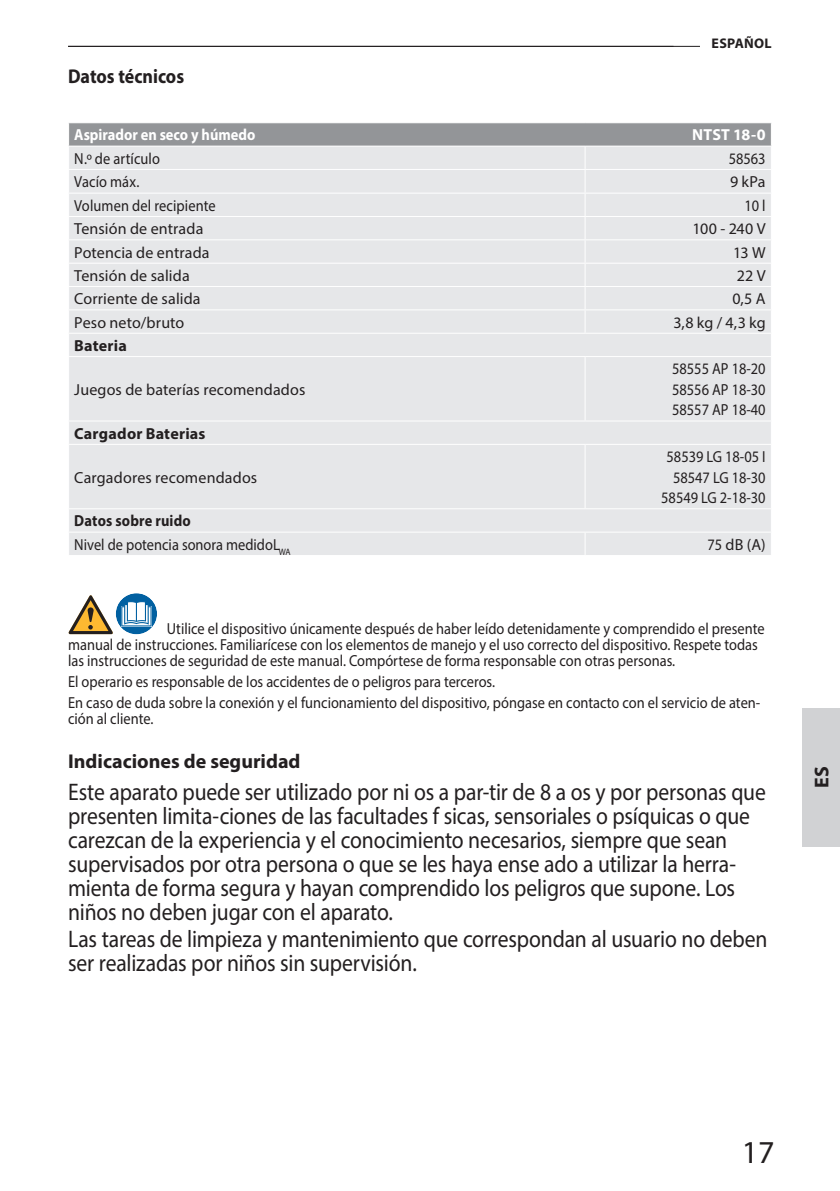
<style>
.page{position:relative;width:840px;height:1191px;background:#fff}
.page>*{position:absolute;margin:0;border:0;box-sizing:border-box;transform-origin:0 0}
.t1{font:32px "Myriad Pro";color:#231f20}
.t2{font:24px/24px "Myriad Pro";letter-spacing:-.005em;color:#231f20;scale:.9 1}
.t3{font:700 20px "Myriad Pro";color:#231f20}
.t4{font:700 20px "Myriad Pro";color:#231f20;scale:.9 1}
.t5{font:16px/20.6px "Myriad Pro";color:#231f20;scale:.9 1}
.t6{font:16px "Myriad Pro";color:#231f20}
.t7{font:700 16px "Myriad Pro";letter-spacing:.015em;color:#231f20}
.t8{font:700 16px "Myriad Pro";color:#fff;scale:.9 1}
.t9{font:700 16px "Myriad Pro";color:#fff}
.t10{font:700 14px "Myriad Pro";letter-spacing:.02em;color:#231f20}
.s1{font-weight:700}
</style>
<div class="page">
<hr style="left:68px;top:46px;width:703px;height:1px;background:#231f20">
<hr style="left:839px;top:708px;width:1px;height:138px;background:#d1d2d4">
<div style="left:801px;top:708px;width:38px;height:138px;background:#d1d2d4"></div>
<div style="left:69px;top:357px;width:701px;height:198px;background:#e6e7e9"></div>
<svg style="left:68px;top:123px;width:703px;height:233px;background:#dfe0e2"></svg>
<hr style="left:584px;top:357px;width:1px;height:63px;background:#fff">
<hr style="left:68px;top:420px;width:516px;height:1px;background:#fff">
<hr style="left:584px;top:420px;width:187px;height:1px;background:#fff">
<svg style="left:770px;top:421px;width:1px;height:23px"></svg>
<hr style="left:68px;top:444px;width:516px;height:1px;background:#fff">
<hr style="left:584px;top:444px;width:187px;height:1px;background:#fff">
<hr style="left:584px;top:445px;width:1px;height:63px;background:#fff">
<hr style="left:68px;top:508px;width:516px;height:1px;background:#fff">
<hr style="left:584px;top:508px;width:187px;height:1px;background:#fff">
<hr style="left:68px;top:531px;width:516px;height:1px;background:#fff">
<hr style="left:584px;top:531px;width:187px;height:1px;background:#fff">
<svg style="left:584px;top:532px;width:1px;height:23px"></svg>
<svg style="left:770px;top:509px;width:1px;height:46px"></svg>
<div style="left:116px;top:593px;width:41px;height:41px;background:#0160a1;border-radius:50%"></div>
<svg style="left:121px;top:601px;width:30px;height:25px"></svg>
<svg style="left:69px;top:595px;width:44px;height:39px"></svg>
<div style="left:700px;top:26px;width:82px;height:36px;background:#fff"></div>
<p class="t4" style="left:68px;top:63px;width:130px">Datos técnicos</p>
<p class="t10" style="left:711px;top:34px;width:62px">ESPAÑOL</p>
<p class="t8" style="left:74px;top:125px;width:203px">Aspirador en seco y húmedo</p>
<p class="t9" style="left:691px;top:125px;width:75px">NTST 18-0</p>
<p class="t5" style="left:74px;top:148px;width:97px">N.º de artículo</p>
<p class="t5" style="left:728px;top:148px;width:43px">58563</p>
<p class="t5" style="left:74px;top:171px;width:74px">Vacío máx.</p>
<p class="t6" style="left:729px;top:172px;width:37px">9 kPa</p>
<p class="t5" style="left:74px;top:195px;width:159px">Volumen del recipiente</p>
<p class="t5" style="left:744px;top:195px;width:25px">10 l</p>
<p class="t6" style="left:74px;top:219px;width:130px">Tensión de entrada</p>
<p class="t6" style="left:692px;top:219px;width:75px">100 - 240 V</p>
<p class="t6" style="left:74px;top:242px;width:137px">Potencia de entrada</p>
<p class="t6" style="left:732px;top:242px;width:34px">13 W</p>
<p class="t6" style="left:74px;top:266px;width:117px">Tensión de salida</p>
<p class="t6" style="left:736px;top:266px;width:30px">22 V</p>
<p class="t6" style="left:74px;top:289px;width:128px">Corriente de salida</p>
<p class="t6" style="left:732px;top:289px;width:35px">0,5 A</p>
<p class="t6" style="left:74px;top:312px;width:112px">Peso neto/bruto</p>
<p class="t6" style="left:673px;top:312px;width:94px">3,8 kg / 4,3 kg</p>
<p class="t7" style="left:74px;top:335px;width:54px">Bateria</p>
<p class="t6" style="left:74px;top:379px;width:232px">Juegos de baterías recomendados</p>
<p class="t5" style="left:671px;top:358px;width:105px;text-align:justify">58555 AP 18-20<br>58556 AP 18-30<br>58557 AP 18-40</p>
<p class="t7" style="left:74px;top:423px;width:133px">Cargador Baterias</p>
<p class="t6" style="left:74px;top:467px;width:184px">Cargadores recomendados</p>
<p class="t5" style="left:74px;top:509px;width:242px;line-height:23.4px"><span class="s1">Datos sobre ruido<br></span>Nivel de potencia sonora medidoL<sub>WA</sub></p>
<p class="t5" style="left:661px;top:446px;width:117px;text-align:right">58539 LG 18-05 I<br>58547 LG 18-30<br>58549 LG 2-18-30</p>
<p class="t5" style="left:707px;top:534px;width:66px">75 dB (A)</p>
<p class="t5" style="left:68px;top:621px;width:775px;line-height:16px;text-indent:99px">Utilice el dispositivo únicamente después de haber leído detenidamente y comprendido el presente manual de instrucciones. Familiarícese con los elementos de manejo y el uso correcto del dispositivo. Respete todas las instrucciones de seguridad de este manual. Compórtese de forma responsable con otras personas.</p>
<p class="t5" style="left:68px;top:671px;width:770px">El operario es responsable de los accidentes de o peligros para terceros.<br>En caso de duda sobre la conexión y el funcionamiento del dispositivo, póngase en contacto con el servicio de aten-</p>
<p class="t5" style="left:68px;top:707px;width:96px">ción al cliente.</p>
<p class="t3" style="left:68px;top:748px;width:234px">Indicaciones de seguridad</p>
<p class="t2" style="left:68px;top:780px;width:776px">Este aparato puede ser utilizado por ni os a par-tir de 8 a os y por personas que presenten limita-ciones de las facultades f sicas, sensoriales o psíquicas o que carezcan de la experiencia y el conocimiento necesarios, siempre que sean supervisados por otra persona o que se les haya ense ado a utilizar la herra&shy;mienta de forma segura y hayan comprendido los peligros que supone. Los niños no deben jugar con el aparato.</p>
<h2 class="t2" style="left:68px;top:927px;width:778px">Las tareas de limpieza y mantenimiento que correspondan al usuario no deben ser realizadas por niños sin supervisión.</h2>
<p class="t3" style="left:808px;top:788px;width:23px;rotate:-90deg">ES</p>
<h1 class="t1" style="left:741px;top:1132px;width:34px">17</h1>
</div>
